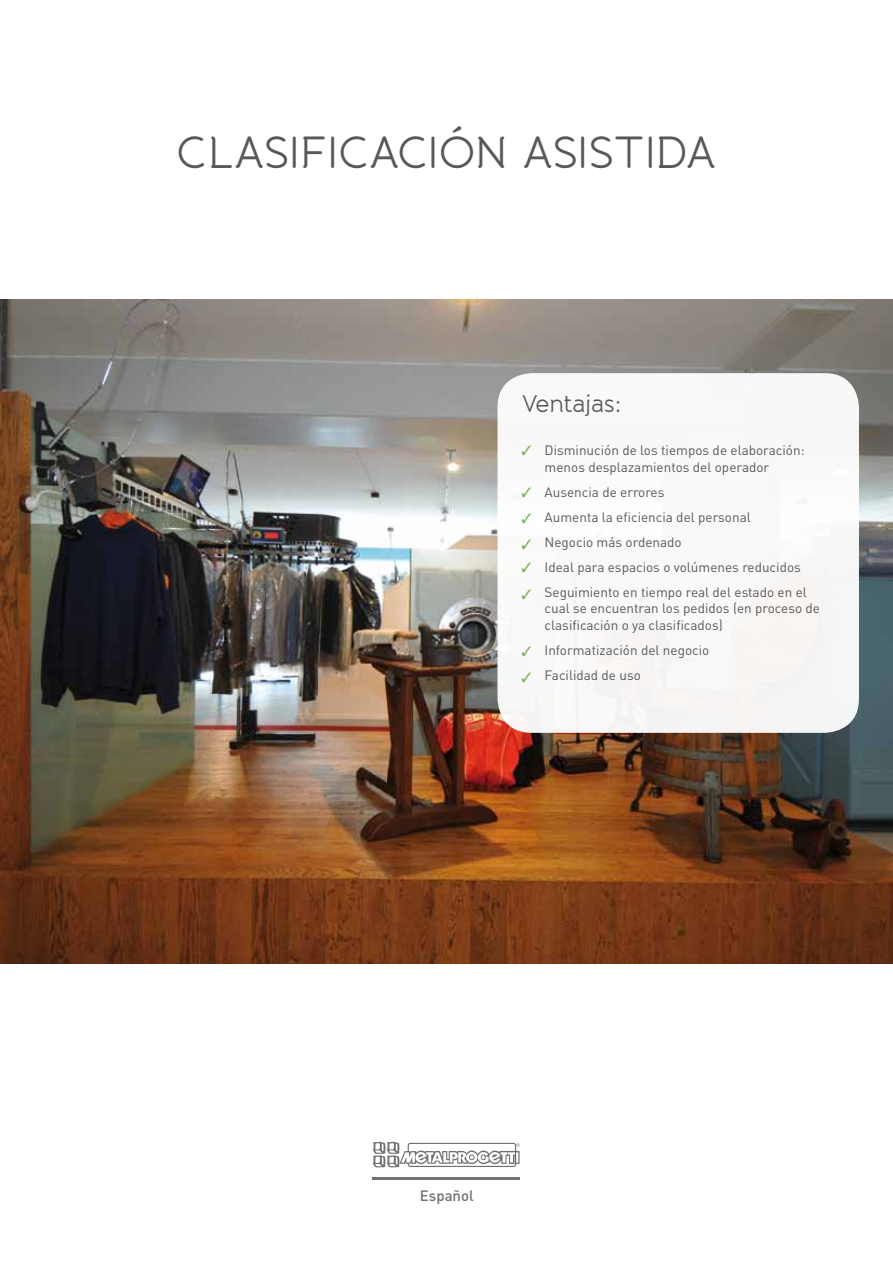
<style>
.page{position:relative;width:893px;height:1263px;background:#fff}
.page>*{position:absolute;margin:0;border:0;box-sizing:border-box;transform-origin:0 0}
.t1{font:45px "Banda";letter-spacing:-.015em;color:#58585a}
.t2{font:24px "Banda";letter-spacing:-.01em;color:#58585a}
.t3{font:500 15px "DIN Pro";color:#707172}
.t4{font:13.5px/25px "DIN Pro";color:#58585a}
.t5{font:13.5px/25.8px "Zapf Dingbats ITC";color:#78b355;text-align:justify}
</style>
<div class="page">
<img style="left:0;top:300px;width:893px;height:663px">
<hr style="left:373px;top:1177px;width:147px;height:3px;background:#707172">
<svg style="left:373px;top:1142px;width:147px;height:25px"></svg>
<div style="left:497px;top:373px;width:362px;height:360px;background:#f9f9f8;border-radius:34px"></div>
<h1 class="t1" style="left:176px;top:125px;width:542px">CLASIFICACIÓN ASISTIDA</h1>
<h2 class="t2" style="left:521px;top:389px;width:102px">Ventajas:</h2>
<p class="t5" style="left:521px;top:480px;width:12px">✓ ✓ ✓</p>
<p class="t4" style="left:545px;top:442px;width:262px;line-height:16.5px">Disminución de los tiempos de elaboración: menos desplazamientos del operador</p>
<p class="t4" style="left:545px;top:479px;width:264px">Ausencia de errores<br>Aumenta la eficiencia del personal<br>Negocio más ordenado<br>Ideal para espacios o volúmenes reducidos<br>Seguimiento en tiempo real del estado en el</p>
<p class="t4" style="left:545px;top:600px;width:277px;line-height:16.5px">cual se encuentran los pedidos (en proceso de clasificación o ya clasificados)</p>
<p class="t4" style="left:545px;top:637px;width:166px">Informatización del negocio<br>Facilidad de uso</p>
<p class="t3" style="left:420px;top:1185px;width:55px">Español</p>
</div>
